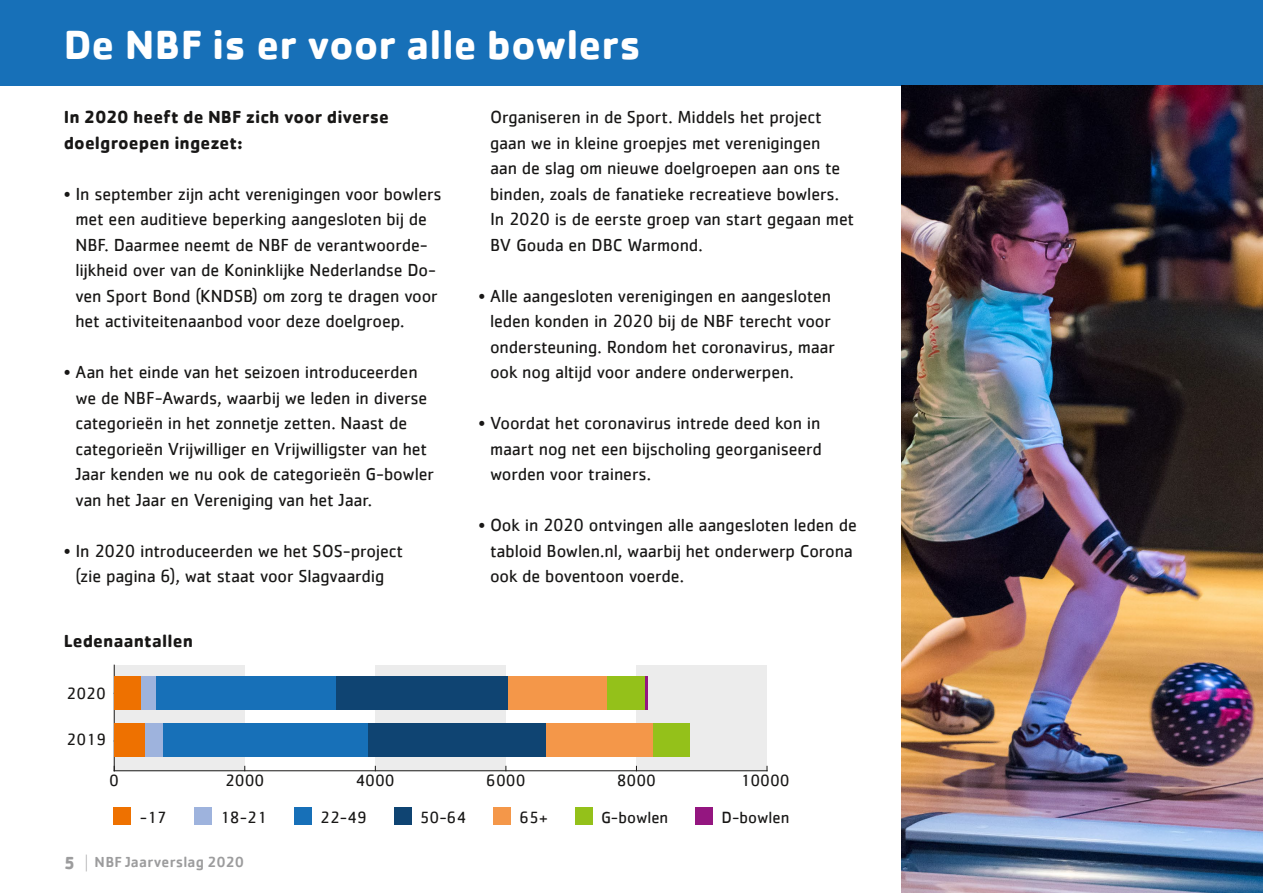
<style>
.page{position:relative;width:1263px;height:893px;background:#fff}
.page>*{position:absolute;margin:0;border:0;box-sizing:border-box;transform-origin:0 0}
.t1{font:700 42px "Cachet";color:#fff}
.t2{font:18px/25.5px "Cachet";letter-spacing:-.01em;color:#181716}
.t3{font:700 18px/25.5px "Cachet";letter-spacing:.005em;color:#181716}
.t4{font:16.8px "Cachet";color:#181716}
.t5{font:500 15px "Cachet";letter-spacing:.015em;color:#9c9c9d}
.s1{font-weight:700;font-size:18px}
.s2{font-weight:400;font-size:18px}
</style>
<div class="page">
<div style="left:0;top:0;width:1263px;height:85px;background:#1770b8"></div>
<img style="left:901px;top:85px;width:362px;height:808px">
<div style="left:636px;top:665px;width:131px;height:106px;background:#ececec"></div>
<div style="left:375px;top:665px;width:131px;height:106px;background:#ececec"></div>
<div style="left:114px;top:665px;width:131px;height:106px;background:#ececec"></div>
<hr style="left:114px;top:770px;width:653px;height:1px;background:#181716">
<hr style="left:114px;top:665px;width:1px;height:106px;background:#181716">
<hr style="left:644px;top:677px;width:3px;height:33px;background:#941680">
<div style="left:607px;top:677px;width:37px;height:33px;background:#94c11a"></div>
<div style="left:507px;top:677px;width:100px;height:33px;background:#f49749"></div>
<div style="left:546px;top:723px;width:107px;height:33px;background:#f49749"></div>
<div style="left:336px;top:677px;width:171px;height:33px;background:#0f4472"></div>
<div style="left:368px;top:723px;width:178px;height:33px;background:#0f4472"></div>
<div style="left:155px;top:677px;width:181px;height:33px;background:#1770b8"></div>
<div style="left:163px;top:723px;width:205px;height:33px;background:#1770b8"></div>
<div style="left:140px;top:677px;width:15px;height:33px;background:#9eb3dd"></div>
<div style="left:145px;top:723px;width:18px;height:33px;background:#9eb3dd"></div>
<div style="left:114px;top:677px;width:26px;height:33px;background:#ee7100"></div>
<div style="left:114px;top:723px;width:31px;height:33px;background:#ee7100"></div>
<div style="left:575px;top:807px;width:18px;height:18px;background:#94c11a"></div>
<div style="left:493px;top:807px;width:18px;height:18px;background:#f49749"></div>
<div style="left:294px;top:807px;width:18px;height:18px;background:#1770b8"></div>
<div style="left:194px;top:807px;width:18px;height:18px;background:#9eb3dd"></div>
<div style="left:114px;top:807px;width:17px;height:18px;background:#ee7100"></div>
<div style="left:394px;top:807px;width:17px;height:18px;background:#0f4472"></div>
<div style="left:695px;top:807px;width:18px;height:18px;background:#941680"></div>
<div style="left:653px;top:723px;width:37px;height:33px;background:#94c11a"></div>
<h1 class="t1" style="left:64px;top:18px;width:579px">De NBF is er voor alle bowlers</h1>
<p class="t3" style="left:64px;top:104px;width:327px">In 2020 heeft de NBF zich voor diverse doelgroepen ingezet:</p>
<p class="t2" style="left:75px;top:180px;width:368px;text-indent:-12px">• In september zijn acht verenigingen voor bowlers met een auditieve beperking aangesloten bij de NBF. Daarmee neemt de NBF de verantwoorde&shy;lijkheid over van de Koninklijke Nederlandse Do&shy;ven Sport Bond (KNDSB) om zorg te dragen voor het activiteitenaanbod voor deze doelgroep.</p>
<p class="t2" style="left:75px;top:359px;width:360px;text-indent:-12px">• Aan het einde van het seizoen introduceerden we de NBF-Awards, waarbij we leden in diverse categorieën in het zonnetje zetten. Naast de categorieën Vrijwilliger en Vrijwilligster van het Jaar kenden we nu ook de categorieën G-bowler van het Jaar en Vereniging van het Jaar.</p>
<p class="t2" style="left:64px;top:537px;width:341px;text-align:center">• In 2020 introduceerden we het SOS-project (zie pagina 6), wat staat voor Slagvaardig</p>
<p class="t3" style="left:64px;top:628px;width:131px">Ledenaantallen</p>
<p class="t4" style="left:67px;top:683px;width:41px">2020</p>
<p class="t4" style="left:67px;top:728px;width:41px">2019</p>
<p class="t2" style="left:490px;top:104px;width:366px">Organiseren in de Sport. Middels het project gaan we in kleine groepjes met verenigingen<br>aan de slag om nieuwe doelgroepen aan ons te binden, zoals de fanatieke recreatieve bowlers.<br>In 2020 is de eerste groep van start gegaan met BV Gouda en DBC Warmond.</p>
<p class="t2" style="left:490px;top:282px;width:346px;text-indent:-12px">• Alle aangesloten verenigingen en aangesloten leden konden in 2020 bij de NBF terecht voor ondersteuning. Rondom het coronavirus, maar ook nog altijd voor andere onderwerpen.</p>
<p class="t2" style="left:490px;top:410px;width:333px;text-align:justify;text-indent:-12px">• Voordat het coronavirus intrede deed kon in maart nog net een bijscholing georganiseerd worden voor trainers.</p>
<p class="t2" style="left:490px;top:512px;width:368px;text-indent:-12px">• Ook in 2020 ontvingen alle aangesloten leden de tabloid Bowlen.nl, waarbij het onderwerp Corona ook de boventoon voerde.</p>
<p class="t4" style="left:109px;top:770px;width:11px">0</p>
<p class="t4" style="left:225px;top:770px;width:41px">2000</p>
<p class="t4" style="left:356px;top:770px;width:40px">4000</p>
<p class="t4" style="left:486px;top:770px;width:41px">6000</p>
<p class="t4" style="left:617px;top:770px;width:41px">8000</p>
<p class="t4" style="left:740px;top:770px;width:51px">10000</p>
<p class="t4" style="left:140px;top:806px;width:29px">-17</p>
<p class="t4" style="left:220px;top:806px;width:48px">18-21</p>
<p class="t4" style="left:320px;top:806px;width:48px">22-49</p>
<p class="t4" style="left:420px;top:806px;width:48px">50-64</p>
<p class="t4" style="left:519px;top:806px;width:30px">65+</p>
<p class="t4" style="left:601px;top:806px;width:69px">G-bowlen</p>
<p class="t4" style="left:721px;top:806px;width:69px">D-bowlen</p>
<p class="t5" style="left:64px;top:852px;width:182px"><span class="s1">5</span> <span class="s2">|</span> NBF Jaarverslag 2020</p>
</div>
